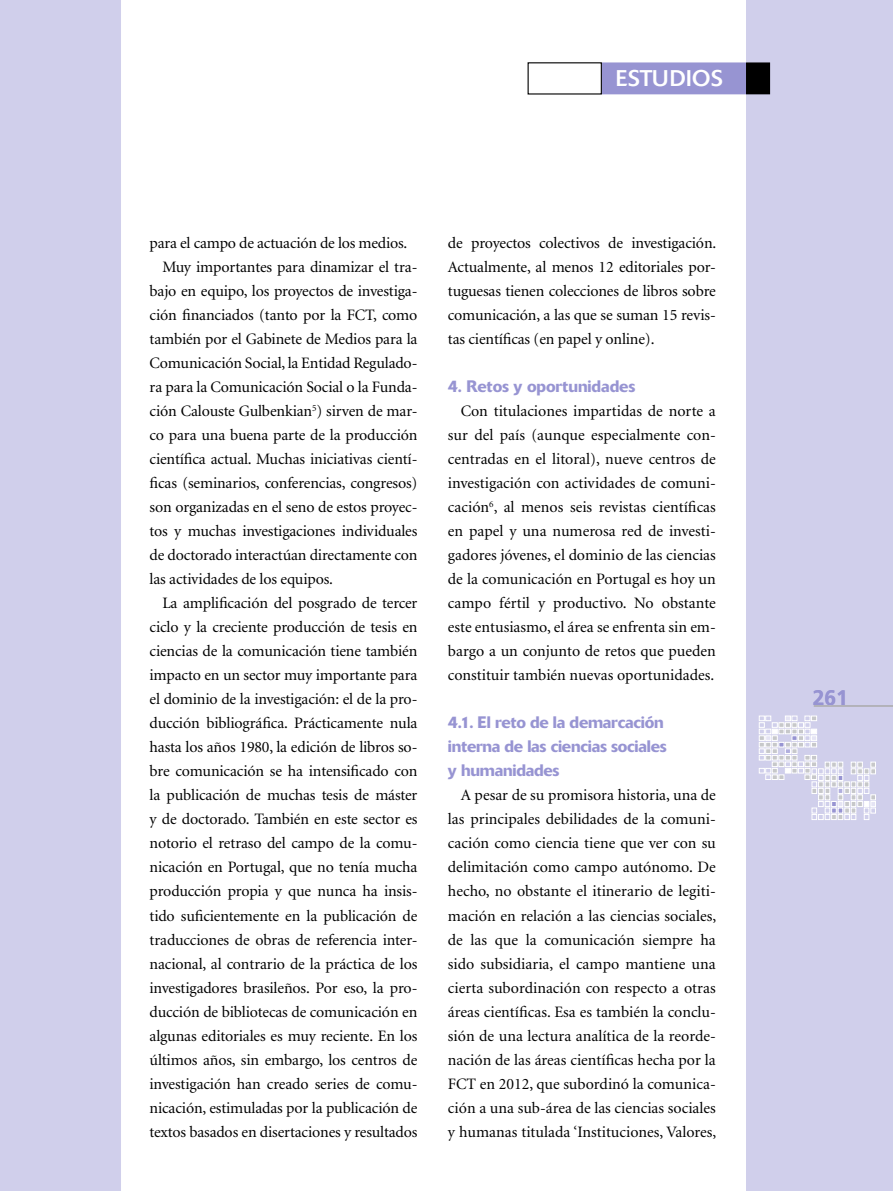
<style>
.page{position:relative;width:893px;height:1191px;background:#fff}
.page>*{position:absolute;margin:0;border:0;box-sizing:border-box;transform-origin:0 0}
.t1{font:22.5px "Delta";letter-spacing:.01em;color:#fff}
.t2{font:700 21px "Frutiger";color:#9794d2}
.t3{font:500 16.5px/24px "Delta";letter-spacing:-.015em;color:#9794d2}
.t4{font:15.9px/24px "Minion";letter-spacing:-.01em;color:#000;text-align:justify}
</style>
<div class="page">
<div style="left:746px;top:0;width:147px;height:1191px;background:#d0cfeb"></div>
<div style="left:0;top:0;width:121px;height:1191px;background:#d0cfeb"></div>
<div style="left:602px;top:62px;width:144px;height:32px;background:#9794d2;border:2px solid #9794d2"></div>
<div style="left:746px;top:62px;width:24px;height:32px;background:#000"></div>
<hr style="left:814px;top:705px;width:79px;height:1px;background:#fff">
<svg style="left:759px;top:716px;width:117px;height:103px"></svg>
<h1 class="t1" style="left:616px;top:65px;width:109px">ESTUDIOS</h1>
<p class="t4" style="left:150px;top:232px;width:259px">para el campo de actuación de los medios.</p>
<p class="t4" style="left:162px;top:256px;width:257px">Muy importantes para dinamizar el tra-</p>
<p class="t4" style="left:150px;top:280px;width:269px">bajo en equipo, los proyectos de investiga-</p>
<p class="t4" style="left:150px;top:304px;width:269px">ción financiados (tanto por la FCT, como</p>
<p class="t4" style="left:150px;top:328px;width:269px">también por el Gabinete de Medios para la</p>
<p class="t4" style="left:150px;top:352px;width:269px">Comunicación Social, la Entidad Regulado-</p>
<p class="t4" style="left:150px;top:376px;width:269px">ra para la Comunicación Social o la Funda-</p>
<p class="t4" style="left:150px;top:400px;width:269px">ción Calouste Gulbenkian<sup>5</sup>) sirven de mar-</p>
<p class="t4" style="left:150px;top:424px;width:269px">co para una buena parte de la producción</p>
<p class="t4" style="left:150px;top:448px;width:269px">científica actual. Muchas iniciativas cientí-</p>
<p class="t4" style="left:150px;top:472px;width:269px">ficas (seminarios, conferencias, congresos)</p>
<p class="t4" style="left:150px;top:496px;width:269px">son organizadas en el seno de estos proyec-</p>
<p class="t4" style="left:150px;top:520px;width:269px">tos y muchas investigaciones individuales</p>
<p class="t4" style="left:150px;top:544px;width:269px">de doctorado interactúan directamente con</p>
<p class="t4" style="left:150px;top:568px;width:185px">las actividades de los equipos.</p>
<p class="t4" style="left:162px;top:592px;width:257px">La amplificación del posgrado de tercer</p>
<p class="t4" style="left:150px;top:616px;width:269px">ciclo y la creciente producción de tesis en</p>
<p class="t4" style="left:150px;top:640px;width:269px">ciencias de la comunicación tiene también</p>
<p class="t4" style="left:150px;top:664px;width:269px">impacto en un sector muy importante para</p>
<p class="t4" style="left:150px;top:688px;width:269px">el dominio de la investigación: el de la pro-</p>
<p class="t4" style="left:150px;top:712px;width:269px">ducción bibliográfica. Prácticamente nula</p>
<p class="t4" style="left:150px;top:736px;width:269px">hasta los años 1980, la edición de libros so-</p>
<p class="t4" style="left:150px;top:760px;width:269px">bre comunicación se ha intensificado con</p>
<p class="t4" style="left:150px;top:784px;width:269px">la publicación de muchas tesis de máster</p>
<p class="t4" style="left:150px;top:808px;width:269px">y de doctorado. También en este sector es</p>
<p class="t4" style="left:150px;top:832px;width:269px">notorio el retraso del campo de la comu-</p>
<p class="t4" style="left:150px;top:856px;width:269px">nicación en Portugal, que no tenía mucha</p>
<p class="t4" style="left:150px;top:880px;width:269px">producción propia y que nunca ha insis-</p>
<p class="t4" style="left:150px;top:904px;width:269px">tido suficientemente en la publicación de</p>
<p class="t4" style="left:150px;top:928px;width:269px">traducciones de obras de referencia inter-</p>
<p class="t4" style="left:150px;top:952px;width:269px">nacional, al contrario de la práctica de los</p>
<p class="t4" style="left:150px;top:976px;width:269px">investigadores brasileños. Por eso, la pro-</p>
<p class="t4" style="left:150px;top:1000px;width:269px">ducción de bibliotecas de comunicación en</p>
<p class="t4" style="left:150px;top:1024px;width:269px">algunas editoriales es muy reciente. En los</p>
<p class="t4" style="left:150px;top:1048px;width:269px">últimos años, sin embargo, los centros de</p>
<p class="t4" style="left:150px;top:1072px;width:269px">investigación han creado series de comu-</p>
<p class="t4" style="left:150px;top:1096px;width:269px">nicación, estimuladas por la publicación de</p>
<p class="t4" style="left:150px;top:1120px;width:269px">textos basados en disertaciones y resultados</p>
<p class="t4" style="left:448px;top:232px;width:270px">de proyectos colectivos de investigación.<br>Actualmente, al menos 12 editoriales por&shy;tuguesas tienen colecciones de libros sobre comunicación, a las que se suman 15 revis&shy;tas científicas (en papel y online).</p>
<p class="t3" style="left:448px;top:374px;width:189px">4. Retos y oportunidades</p>
<p class="t4" style="left:448px;top:400px;width:269px;text-indent:13px">Con titulaciones impartidas de norte a sur del país (aunque especialmente con&shy;centradas en el litoral), nueve centros de investigación con actividades de comuni&shy;cación<sup>6</sup>, al menos seis revistas científicas en papel y una numerosa red de investi&shy;gadores jóvenes, el dominio de las ciencias de la comunicación en Portugal es hoy un campo fértil y productivo. No obstante este entusiasmo, el área se enfrenta sin em&shy;bargo a un conjunto de retos que pueden constituir también nuevas oportunidades.</p>
<p class="t3" style="left:448px;top:710px;width:220px">4.1. El reto de la demarcación interna de las ciencias sociales y humanidades</p>
<p class="t4" style="left:448px;top:784px;width:270px;text-indent:13px">A pesar de su promisora historia, una de las principales debilidades de la comuni&shy;cación como ciencia tiene que ver con su delimitación como campo autónomo. De hecho, no obstante el itinerario de legiti&shy;mación en relación a las ciencias sociales, de las que la comunicación siempre ha sido subsidiaria, el campo mantiene una cierta subordinación con respecto a otras áreas científicas. Esa es también la conclu&shy;sión de una lectura analítica de la reorde&shy;nación de las áreas científicas hecha por la FCT en 2012, que subordinó la comunica&shy;ción a una sub-área de las ciencias sociales y humanas titulada ‘Instituciones, Valores,</p>
<h2 class="t2" style="left:813px;top:685px;width:37px">261</h2>
</div>
